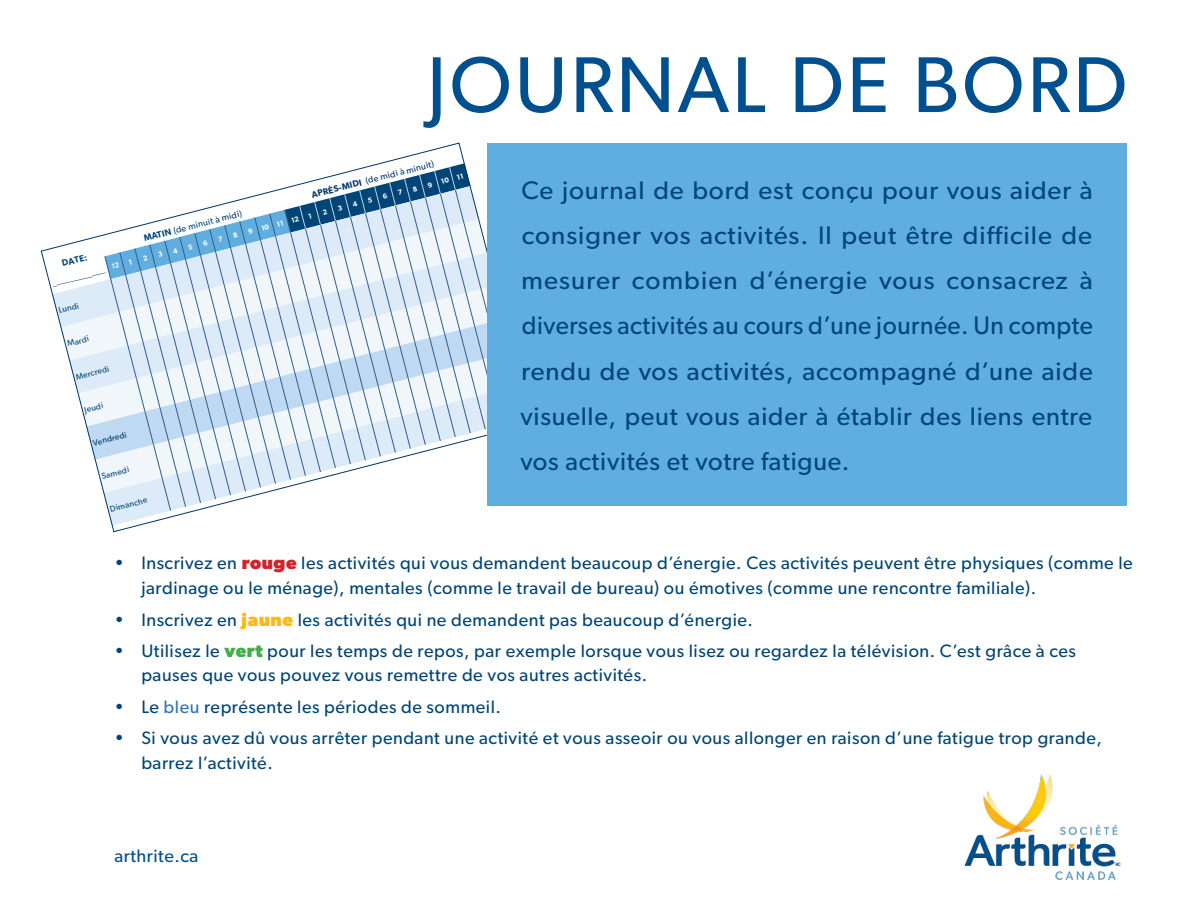
<style>
.page{position:relative;width:1188px;height:918px;background:#fff}
.page>*{position:absolute;margin:0;border:0;box-sizing:border-box;transform-origin:0 0}
.t1{font:79.35px "Gibson";letter-spacing:.035em;color:#00508f}
.t2{font:25.5px/45.3px "Gibson";letter-spacing:.03em;color:#004577;text-align:justify}
.t3{font:18px/24.9px "Gibson";letter-spacing:.03em;color:#004577}
.t4{font:18px "Gibson";letter-spacing:.03em;color:#00508f}
.t5{font:9px "Gibson";color:#003667}
.t6{font:9px "Gibson";color:#004577}
.t7{font:9px "Trade Gothic Bold Cond Twenty";color:#003667}
.t8{font:600 9px "Gibson";color:#004577}
.t9{font:8.4px "Gibson";color:#004577}
.t10{font:8.4px "Gibson";color:#003667}
.t11{font:600 7.2px "Gibson";color:#fff}
.s1{font-weight:600}
.s2{color:#003667}
.s3{font-weight:700;color:#d1232a}
.s4{font-weight:700;color:#fcb814}
.s5{font-weight:700;color:#40ae49}
.s6{color:#2f74ba}
</style>
<div class="page">
<svg style="left:41px;top:143px;width:424px;height:389px"></svg>
<div style="left:487px;top:143px;width:640px;height:363px;background:#60aee0"></div>
<img style="left:964px;top:774px;width:157px;height:106px">
<svg style="left:105px;top:163px;width:382px;height:348px"></svg>
<p class="t8" style="left:60px;top:258px;width:28px;rotate:-15deg">DATE:</p>
<p class="t7" style="left:51px;top:277px;width:55px;rotate:-15deg">____________</p>
<p class="t6" style="left:143px;top:234px;width:103px;rotate:-15deg"><span class="s1">MATIN</span> (de minuit <span class="s2">à midi</span>)</p>
<p class="t9" style="left:58px;top:306px;width:22px;rotate:-14deg">Lundi</p>
<p class="t9" style="left:66px;top:339px;width:23px;rotate:-14deg">Mardi</p>
<p class="t9" style="left:75px;top:372px;width:36px;rotate:-14deg">Mercredi</p>
<p class="t9" style="left:83px;top:405px;width:20px;rotate:-14deg">Jeudi</p>
<p class="t10" style="left:92px;top:438px;width:36px;rotate:-14deg">Vendredi</p>
<p class="t9" style="left:100px;top:471px;width:30px;rotate:-14deg">Samedi</p>
<p class="t9" style="left:109px;top:504px;width:40px;rotate:-14deg">Dimanche</p>
<h1 class="t1" style="left:427px;top:37px;width:702px">JOURNAL DE BORD</h1>
<p class="t11" style="left:260px;top:224px;width:40px;rotate:-14deg">10 11 12</p>
<p class="t5" style="left:310px;top:191px;width:128px;rotate:-15deg"><span class="s1">APRÈS-MIDI</span> (de midi à minuit)</p>
<p class="t11" style="left:440px;top:178px;width:24px;rotate:-14deg">10 11</p>
<p class="t2" style="left:520px;top:167px;width:574px">Ce journal de bord est conçu pour vous aider à consigner vos activités. Il peut être difficile de mesurer combien d’énergie vous consacrez à diverses activités au cours d’une journée. Un compte rendu de vos activités, accompagné d’une aide visuelle, peut vous aider à établir des liens entre vos activités et votre fatigue.</p>
<p class="t3" style="left:141px;top:550px;width:993px;text-indent:-27px">• Inscrivez en <span class="s3">rouge</span> les activités qui vous demandent beaucoup d’énergie. Ces activités peuvent être physiques (comme le jardinage ou le ménage), mentales (comme le travail de bureau) ou émotives (comme une rencontre familiale).</p>
<p class="t3" style="left:114px;top:607px;width:640px">• Inscrivez en <span class="s4">jaune</span> les activités qui ne demandent pas beaucoup d’énergie.</p>
<p class="t3" style="left:141px;top:638px;width:936px;text-indent:-27px">• Utilisez le <span class="s5">vert</span> pour les temps de repos, par exemple lorsque vous lisez ou regardez la télévision. C’est grâce à ces pauses que vous pouvez vous remettre de vos autres activités.</p>
<p class="t3" style="left:114px;top:694px;width:388px">• Le <span class="s6">bleu</span> représente les périodes de sommeil.</p>
<p class="t3" style="left:141px;top:725px;width:962px;text-indent:-27px">• Si vous avez dû vous arrêter pendant une activité et vous asseoir ou vous allonger en raison d’une fatigue trop grande, barrez l’activité.</p>
<p class="t4" style="left:114px;top:845px;width:85px">arthrite.ca</p>
</div>
